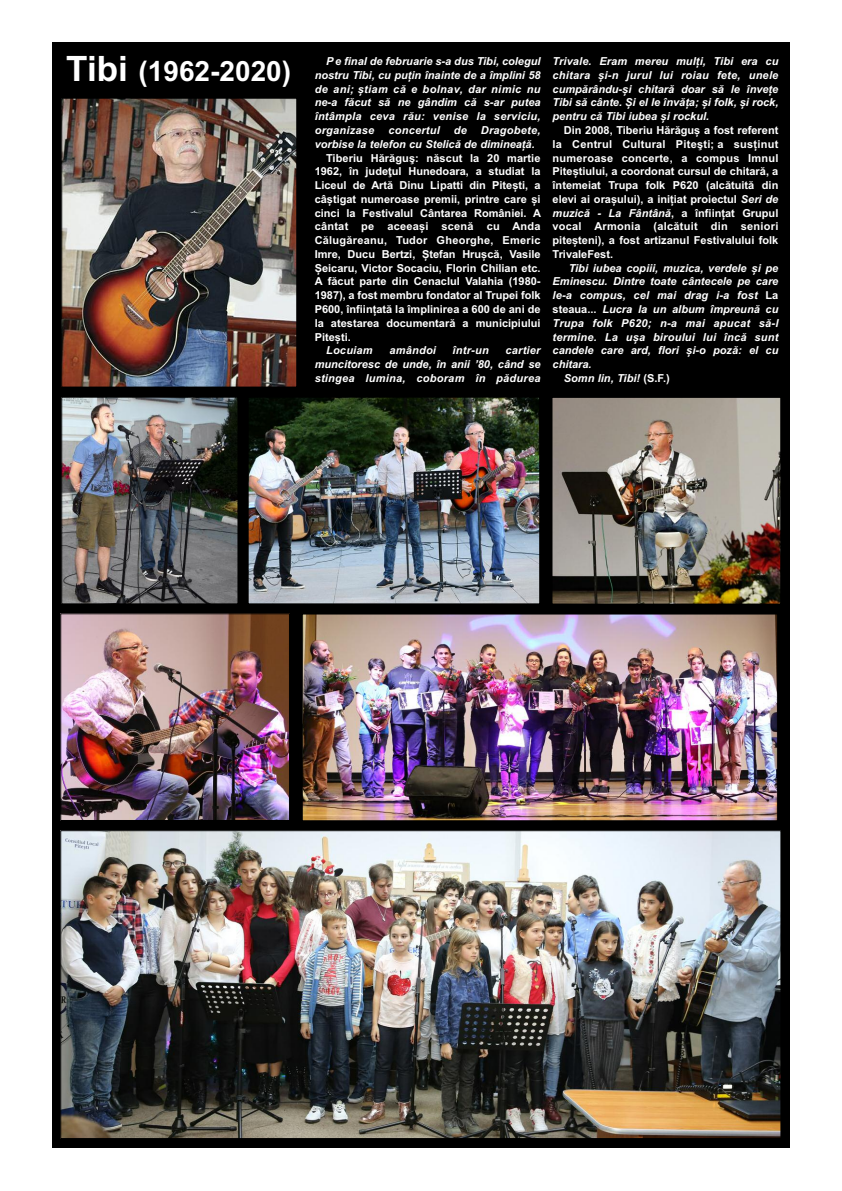
<style>
.page{position:relative;width:842px;height:1191px;background:#fff}
.page>*{position:absolute;margin:0;border:0;box-sizing:border-box;transform-origin:0 0}
.t1{font:700 28px "Arial";color:#fff}
.t2{font:700 11px/13.8px "Arial";color:#fff;text-align:justify}
.t3{font:italic 700 11px/13.8px "Arial";color:#fff;text-align:justify}
.t4{font:italic 700 11px "Arial";letter-spacing:.02em;color:#fff}
.s1{font-size:35px}
.s2{font-style:italic}
.s3{font-style:normal}
</style>
<div class="page">
<div style="left:52px;top:43px;width:737px;height:1105px;background:#000"></div>
<img style="left:63px;top:832px;width:716px;height:304px">
<img style="left:64px;top:100px;width:231px;height:285px">
<div style="left:62px;top:98px;width:235px;height:289px;border:1px solid #000"></div>
<img style="left:250px;top:399px;width:288px;height:203px">
<div style="left:248px;top:397px;width:292px;height:207px;border:1px solid #000"></div>
<img style="left:304px;top:616px;width:471px;height:203px">
<div style="left:302px;top:614px;width:475px;height:207px;border:1px solid #000"></div>
<img style="left:554px;top:399px;width:225px;height:203px">
<div style="left:552px;top:397px;width:229px;height:207px;border:1px solid #000"></div>
<img style="left:63px;top:615px;width:225px;height:203px">
<div style="left:61px;top:613px;width:229px;height:207px;border:1px solid #000"></div>
<img style="left:64px;top:399px;width:172px;height:203px">
<div style="left:62px;top:397px;width:176px;height:207px;border:1px solid #000"></div>
<h1 class="t1" style="left:66px;top:55px;width:226px"><span class="s1">tibi</span> (1962-2020)</h1>
<p class="t3" style="left:315px;top:54px;width:227px;text-indent:11px">P e final de februarie s-a dus Tibi, colegul nostru Tibi, cu puțin înainte de a împlini 58 de ani; știam că e bolnav, dar nimic nu ne-a făcut să ne gândim că s-ar putea întâmpla ceva rău: venise la serviciu, organizase</p>
<p class="t3" style="left:315px;top:123px;width:227px;text-indent:166px">Dragobete, vorbise la telefon cu Stelică de dimineață.</p>
<p class="t2" style="left:315px;top:151px;width:228px;text-indent:11px">tiberiu Hărăguş: născut la 20 martie 1962, în judeţul Hunedoara, a studiat la liceul de artă dinu lipatti din pitești, a câștigat numeroase premii, printre care și cinci la Festivalul cântarea româniei. a cântat pe aceeași scenă cu anda călugăreanu, tudor gheorghe, Emeric Imre, ducu bertzi, Ștefan Hrușcă, Vasile Șeicaru, Victor socaciu, Florin chilian etc. a făcut parte din cenaclul Valahia (1980- 1987), a fost membru fondator al trupei folk p600, înființată la împlinirea a 600 de ani de la atestarea documentară a municipiului pitești.</p>
<p class="t4" style="left:326px;top:344px;width:48px">Locuiam</p>
<p class="t4" style="left:389px;top:344px;width:48px">amândoi</p>
<p class="t3" style="left:453px;top:344px;width:38px">într-un</p>
<p class="t4" style="left:388px;top:124px;width:53px">concertul</p>
<p class="t3" style="left:454px;top:123px;width:15px">de</p>
<p class="t3" style="left:315px;top:344px;width:227px;text-indent:191px">cartier muncitoresc de unde, în anii ’80, când se stingea lumina, coboram în pădurea</p>
<p class="t3" style="left:553px;top:54px;width:227px">Trivale. Eram mereu mulți, Tibi era cu chitara și-n jurul lui roiau fete, unele cumpărându-și chitară doar să le învețe Tibi să cânte. Și el le învăța; și folk, și rock, pentru că Tibi iubea și rockul.</p>
<p class="t2" style="left:553px;top:123px;width:227px;text-indent:11px">din 2008, tiberiu Hărăguș a fost referent la centrul cultural piteşti; a susținut numeroase concerte, a compus Imnul piteștiului, a coordonat cursul de chitară, a întemeiat trupa folk p620 (alcătuită din elevi ai orașului), a inițiat proiectul <span class="s2">Seri de muzică - La Fântână</span>, a înființat grupul vocal armonia (alcătuit din seniori piteșteni), a fost artizanul Festivalului folk trivaleFest.</p>
<p class="t3" style="left:569px;top:261px;width:211px">Tibi iubea copiii, muzica, verdele și pe</p>
<p class="t3" style="left:553px;top:275px;width:227px">Eminescu. Dintre toate cântecele pe care</p>
<p class="t3" style="left:553px;top:288px;width:227px">le-a compus, cel mai drag i-a fost <span class="s3">la</span></p>
<p class="t3" style="left:553px;top:302px;width:227px"><span class="s3">steaua...</span> Lucra la un album împreună cu</p>
<p class="t4" style="left:553px;top:316px;width:227px">Trupa folk P620; n-a mai apucat să-l</p>
<p class="t4" style="left:553px;top:330px;width:227px">termine. La ușa biroului lui încă sunt</p>
<p class="t3" style="left:553px;top:344px;width:227px">candele care ard, flori și-o poză: el cu</p>
<p class="t3" style="left:553px;top:357px;width:41px">chitara.</p>
<p class="t3" style="left:564px;top:371px;width:107px">Somn lin, Tibi! <span class="s3">(s.F.)</span></p>
</div>
